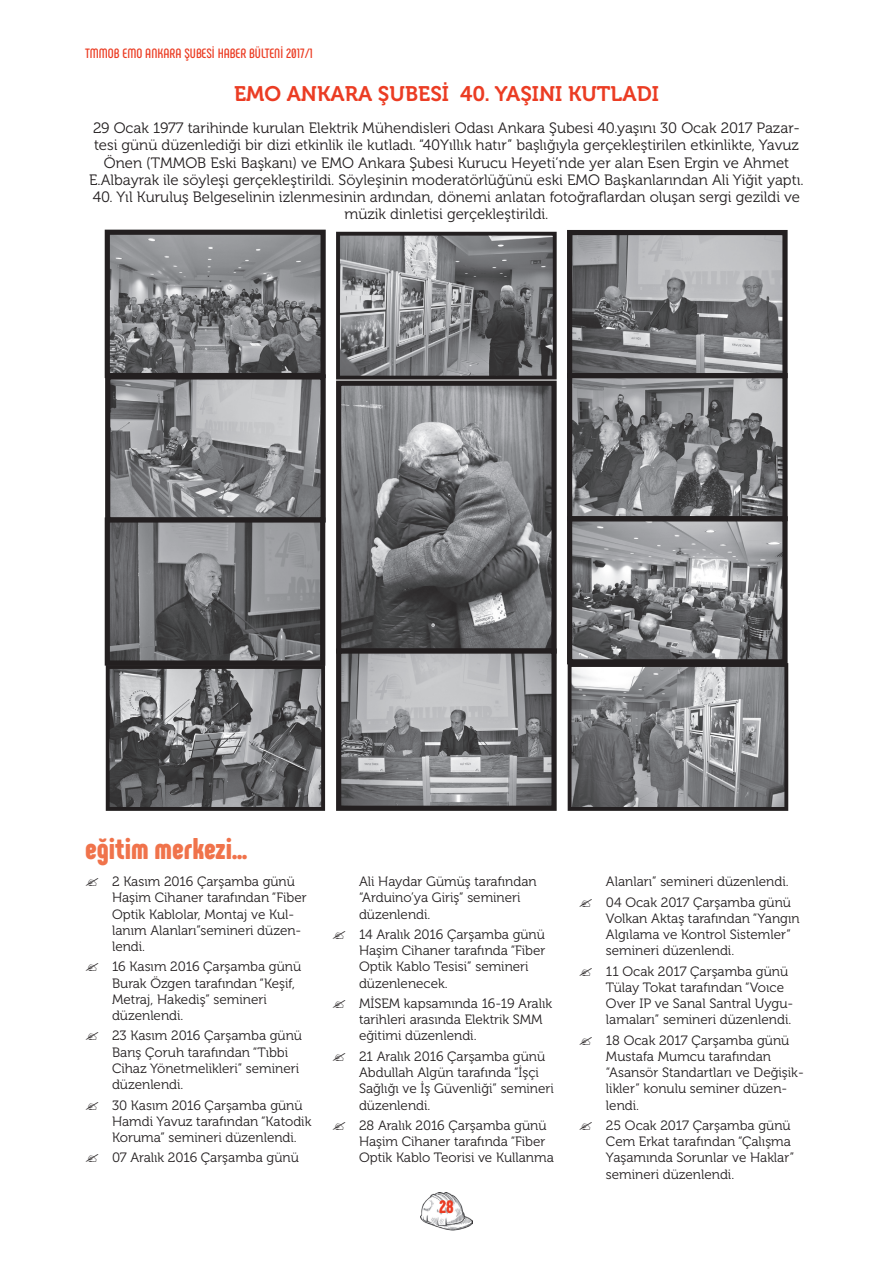
<style>
.page{position:relative;width:893px;height:1263px;background:#fff}
.page>*{position:absolute;margin:0;border:0;box-sizing:border-box;transform-origin:0 0}
.t1{font:900 30px "Phenomena";color:#f0734b}
.t2{font:21px "Museo 700";color:#eb3c23}
.t3{font:900 18px "Phenomena";color:#eb3c23}
.t4{font:15px/17.2px "Museo 300";color:#231f20;text-align:center}
.t5{font:13.5px/16.2px "Museo 300";color:#231f20}
.t6{font:700 13.5px "Phenomena";color:#eb3c23}
</style>
<div class="page">
<img style="left:420px;top:1192px;width:53px;height:38px">
<img style="left:111px;top:236px;width:209px;height:136px">
<div style="left:105px;top:230px;width:221px;height:148px;border:5px solid #231f20"></div>
<img style="left:111px;top:380px;width:209px;height:280px">
<div style="left:105px;top:374px;width:221px;height:149px;border:5px solid #231f20"></div>
<div style="left:105px;top:517px;width:220px;height:149px;border:5px solid #231f20"></div>
<img style="left:342px;top:387px;width:209px;height:418px">
<div style="left:336px;top:381px;width:221px;height:273px;border:5px solid #231f20"></div>
<img style="left:573px;top:236px;width:209px;height:422px">
<div style="left:567px;top:516px;width:221px;height:148px;border:5px solid #231f20"></div>
<div style="left:567px;top:373px;width:221px;height:148px;border:5px solid #231f20"></div>
<div style="left:567px;top:230px;width:221px;height:148px;border:5px solid #231f20"></div>
<div style="left:336px;top:648px;width:221px;height:163px;border:5px solid #231f20"></div>
<img style="left:111px;top:670px;width:209px;height:136px">
<div style="left:106px;top:665px;width:219px;height:146px;border:4px solid #231f20"></div>
<img style="left:341px;top:237px;width:211px;height:137px">
<div style="left:336px;top:232px;width:221px;height:147px;border:4px solid #231f20"></div>
<img style="left:573px;top:668px;width:210px;height:138px">
<div style="left:568px;top:663px;width:220px;height:148px;border:4px solid #231f20"></div>
<p class="t6" style="left:85px;top:45px;width:229px">TMMOB EMO ANKARA ŞUBESİ HABER BÜLTENİ 2017/1</p>
<h2 class="t2" style="left:234px;top:82px;width:426px">EMO ANKARA ŞUBESİ 40. YAŞINI KUTLADI</h2>
<p class="t4" style="left:89px;top:120px;width:716px">29 Ocak 1977 tarihinde kurulan Elektrik Mühendisleri Odası Ankara Şubesi 40.yaşını 30 Ocak 2017 Pazar&shy;tesi günü düzenlediği bir dizi etkinlik ile kutladı. “40Yıllık hatır” başlığıyla gerçekleştirilen etkinlikte, Yavuz Önen (TMMOB Eski Başkanı) ve EMO Ankara Şubesi Kurucu Heyeti’nde yer alan Esen Ergin ve Ahmet E.Albayrak ile söyleşi gerçekleştirildi. Söyleşinin moderatörlüğünü eski EMO Başkanlarından Ali Yiğit yaptı.</p>
<p class="t4" style="left:93px;top:189px;width:709px">40. Yıl Kuruluş Belgeselinin izlenmesinin ardından, dönemi anlatan fotoğraflardan oluşan sergi gezildi ve müzik dinletisi gerçekleştirildi.</p>
<h1 class="t1" style="left:85px;top:829px;width:164px">eğitim merkezi...</h1>
<p class="t5" style="left:112px;top:874px;width:196px">2 Kasım 2016 Çarşamba günü<br>Haşim Cihaner tarafından “Fiber<br>Optik Kablolar, Montaj ve Kul&shy;lanım Alanları”semineri düzen&shy;lendi.</p>
<p class="t5" style="left:112px;top:959px;width:191px">16 Kasım 2016 Çarşamba günü<br>Burak Özgen tarafından “Keşif,<br>Metraj, Hakediş” semineri düzenlendi.</p>
<p class="t5" style="left:112px;top:1028px;width:192px">23 Kasım 2016 Çarşamba günü<br>Barış Çoruh tarafından “Tıbbi<br>Cihaz Yönetmelikleri” semineri düzenlendi.</p>
<p class="t5" style="left:112px;top:1097px;width:201px">30 Kasım 2016 Çarşamba günü<br>Hamdi Yavuz tarafından “Katodik<br>Koruma” semineri düzenlendi.</p>
<p class="t5" style="left:112px;top:1150px;width:188px">07 Aralık 2016 Çarşamba günü</p>
<p class="t5" style="left:359px;top:874px;width:179px">Ali Haydar Gümüş tarafından “Arduino’ya Giriş” semineri düzenlendi.</p>
<p class="t5" style="left:359px;top:926px;width:188px">14 Aralık 2016 Çarşamba günü<br>Haşim Cihaner tarafında “Fiber<br>Optik Kablo Tesisi” semineri düzenlenecek.</p>
<p class="t5" style="left:359px;top:995px;width:195px">MİSEM kapsamında 16-19 Aralık tarihleri arasında Elektrik SMM eğitimi düzenlendi.</p>
<p class="t5" style="left:359px;top:1048px;width:196px">21 Aralık 2016 Çarşamba günü<br>Abdullah Algün tarafında “İşçi<br>Sağlığı ve İş Güvenliği” semineri düzenlendi.</p>
<p class="t5" style="left:359px;top:1117px;width:196px">28 Aralık 2016 Çarşamba günü<br>Haşim Cihaner tarafında “Fiber<br>Optik Kablo Teorisi ve Kullanma</p>
<h3 class="t3" style="left:439px;top:1195px;width:16px">28</h3>
<p class="t5" style="left:606px;top:871px;width:187px;line-height:20.4px">Alanları” semineri düzenlendi.<br>04 Ocak 2017 Çarşamba günü</p>
<p class="t5" style="left:606px;top:910px;width:195px">Volkan Aktaş tarafından “Yangın<br>Algılama ve Kontrol Sistemler” semineri düzenlendi.</p>
<p class="t5" style="left:606px;top:963px;width:189px">11 Ocak 2017 Çarşamba günü<br>Tülay Tokat tarafından “Voıce<br>Over IP ve Sanal Santral Uygu&shy;lamaları” semineri düzenlendi.</p>
<p class="t5" style="left:606px;top:1032px;width:199px">18 Ocak 2017 Çarşamba günü<br>Mustafa Mumcu tarafından “Asansör Standartları ve Değişik&shy;likler” konulu seminer düzen&shy;lendi.</p>
<p class="t5" style="left:606px;top:1117px;width:190px">25 Ocak 2017 Çarşamba günü<br>Cem Erkat tarafından “Çalışma<br>Yaşamında Sorunlar ve Haklar” semineri düzenlendi.</p>
</div>
